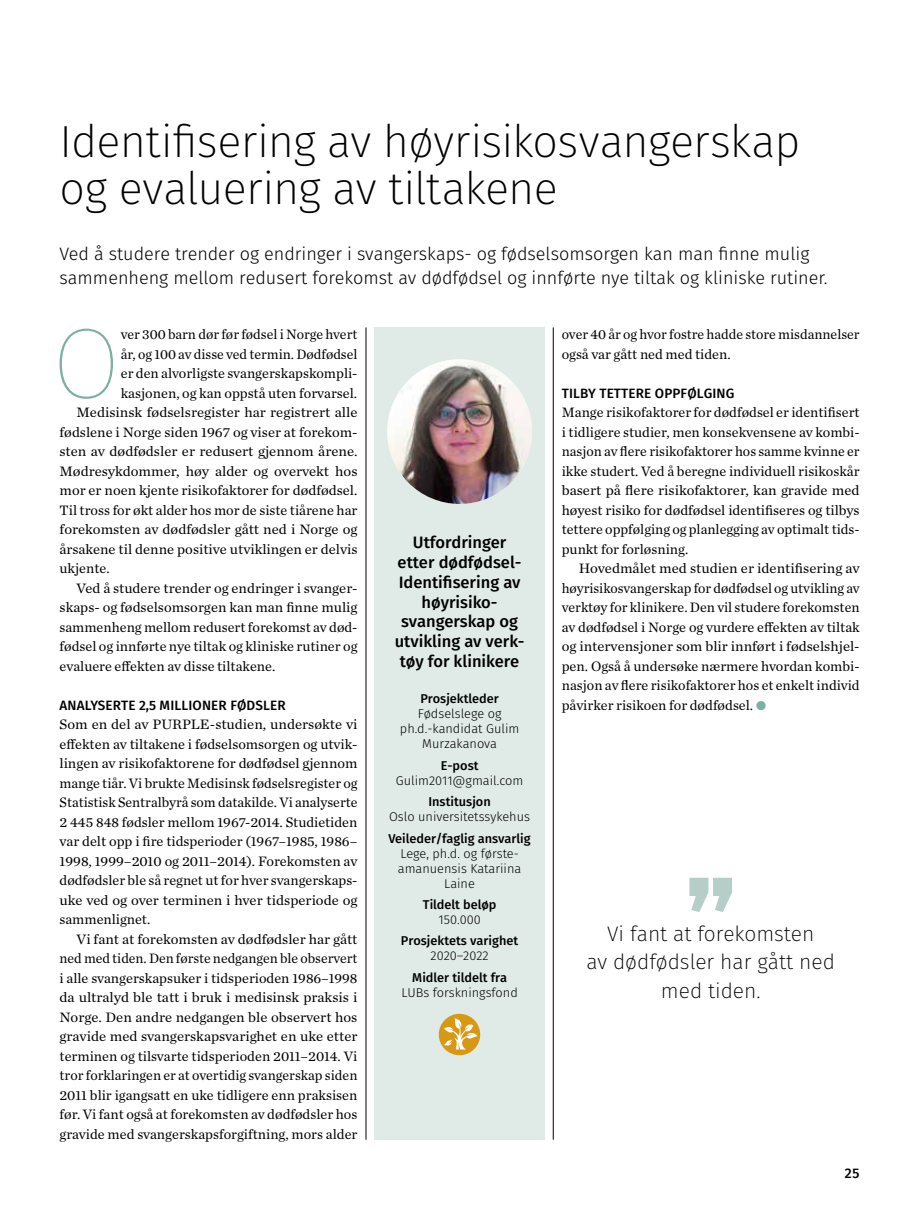
<style>
.page{position:relative;width:915px;height:1212px;background:#fff}
.page>*{position:absolute;margin:0;border:0;box-sizing:border-box;transform-origin:0 0}
.t1{font:100 100.2px "Fira Sans";color:#7dafa3}
.t2{font:200 45px/47.2px "Fira Sans";letter-spacing:-.02em;color:#000}
.t3{font:200 21px/28.5px "Fira Sans";color:#000;text-align:center}
.t4{font:300 18px/24px "Fira Sans";color:#000}
.t5{font:500 16.5px/19.8px "Fira Sans";color:#000;text-align:center}
.t6{font:14.25px/19.5px "Chronicle Text G1";color:#000;text-align:justify}
.t7{font:500 13.5px "Fira Sans";letter-spacing:.01em;color:#000}
.t8{font:300 12.75px/15px "Fira Sans";color:#000;text-align:center}
.t9{font:500 12.75px "Fira Sans";color:#000}
.s1{color:#7dafa3}
</style>
<div class="page">
<div style="left:374px;top:327px;width:170px;height:813px;background:#e0ebe8"></div>
<img style="left:387px;top:359px;width:144px;height:145px;border-radius:72px">
<hr style="left:553px;top:327px;width:1px;height:813px;background:#000">
<hr style="left:365px;top:327px;width:1px;height:813px;background:#000">
<svg style="left:438px;top:1014px;width:42px;height:41px"></svg>
<svg style="left:443px;top:1018px;width:34px;height:31px"></svg>
<svg style="left:689px;top:878px;width:42px;height:34px"></svg>
<h2 class="t2" style="left:60px;top:117px;width:742px">Identifisering av høyrisikosvangerskap og evaluering av tiltakene</h2>
<p class="t4" style="left:60px;top:242px;width:769px">Ved å studere trender og endringer i svangerskaps- og fødselsomsorgen kan man finne mulig sammenheng mellom redusert forekomst av dødfødsel og innførte nye tiltak og kliniske rutiner.</p>
<h1 class="t1" style="left:52px;top:293px;width:71px">O</h1>
<p class="t6" style="left:121px;top:324px;width:238px">ver 300 barn dør før fødsel i Norge hvert</p>
<p class="t6" style="left:121px;top:343px;width:238px">år, og 100 av disse ved termin. Dødfødsel</p>
<p class="t6" style="left:121px;top:363px;width:238px">er den alvorligste svangerskapskompli-</p>
<p class="t6" style="left:121px;top:382px;width:238px">kasjonen, og kan oppstå uten forvarsel.</p>
<p class="t6" style="left:77px;top:402px;width:282px">Medisinsk fødselsregister har registrert alle</p>
<p class="t6" style="left:60px;top:421px;width:299px">fødslene i Norge siden 1967 og viser at forekom-</p>
<p class="t6" style="left:60px;top:441px;width:299px">sten av dødfødsler er redusert gjennom årene.</p>
<p class="t6" style="left:60px;top:460px;width:299px">Mødresykdommer, høy alder og overvekt hos</p>
<p class="t6" style="left:60px;top:480px;width:299px">mor er noen kjente risikofaktorer for dødfødsel.</p>
<p class="t6" style="left:60px;top:499px;width:299px">Til tross for økt alder hos mor de siste tiårene har</p>
<p class="t6" style="left:60px;top:519px;width:299px">forekomsten av dødfødsler gått ned i Norge og</p>
<p class="t6" style="left:60px;top:538px;width:299px">årsakene til denne positive utviklingen er delvis</p>
<p class="t6" style="left:60px;top:558px;width:52px">ukjente.</p>
<p class="t6" style="left:77px;top:577px;width:282px">Ved å studere trender og endringer i svanger-</p>
<p class="t6" style="left:60px;top:597px;width:299px">skaps- og fødselsomsorgen kan man finne mulig</p>
<p class="t6" style="left:60px;top:616px;width:299px">sammenheng mellom redusert forekomst av død-</p>
<p class="t6" style="left:60px;top:636px;width:299px">fødsel og innførte nye tiltak og kliniske rutiner og</p>
<p class="t6" style="left:60px;top:655px;width:217px">evaluere effekten av disse tiltakene.</p>
<p class="t7" style="left:60px;top:696px;width:227px">ANALYSERTE 2,5 MILLIONER FØDSLER</p>
<p class="t6" style="left:60px;top:714px;width:299px">Som en del av PURPLE-studien, undersøkte vi effekten av tiltakene i fødselsomsorgen og utvik&shy;lingen av risikofaktorene for dødfødsel gjennom mange tiår. Vi brukte Medisinsk fødselsregister og Statistisk Sentralbyrå som datakilde. Vi analyserte 2 445 848 fødsler mellom 1967-2014. Studietiden var delt opp i fire tidsperioder (1967–1985, 1986– 1998, 1999–2010 og 2011–2014). Forekomsten av dødfødsler ble så regnet ut for hver svangerskaps&shy;uke ved og over terminen i hver tidsperiode og sammenlignet.</p>
<p class="t6" style="left:60px;top:928px;width:299px;text-indent:17px">Vi fant at forekomsten av dødfødsler har gått ned med tiden. Den første nedgangen ble observert i alle svangerskapsuker i tidsperioden 1986–1998 da ultralyd ble tatt i bruk i medisinsk praksis i Norge. Den andre nedgangen ble observert hos gravide med svangerskapsvarighet en uke etter terminen og tilsvarte tidsperioden 2011–2014. Vi tror forklaringen er at overtidig svangerskap siden 2011 blir igangsatt en uke tidligere enn praksisen før. Vi fant også at forekomsten av dødfødsler hos gravide med svangerskapsforgiftning, mors alder</p>
<p class="t5" style="left:394px;top:532px;width:131px">Utfordringer etter dødfødsel-<br>Identifisering av høyrisiko&shy;svangerskap og utvikling av verk&shy;tøy for klinikere</p>
<p class="t9" style="left:420px;top:690px;width:80px">Prosjektleder</p>
<p class="t8" style="left:400px;top:706px;width:121px">Fødselslege og ph.d.-kandidat Gulim<br>Murzakanova</p>
<p class="t9" style="left:440px;top:756px;width:39px">E-post</p>
<p class="t8" style="left:396px;top:773px;width:129px">Gulim2011@gmail.com</p>
<p class="t9" style="left:428px;top:793px;width:64px">Institusjon</p>
<p class="t8" style="left:389px;top:809px;width:142px">Oslo universitetssykehus</p>
<p class="t9" style="left:388px;top:829px;width:144px">Veileder/faglig ansvarlig</p>
<p class="t8" style="left:398px;top:845px;width:125px">Lege, ph.d. og første&shy;amanuensis Katariina<br>Laine</p>
<p class="t9" style="left:422px;top:895px;width:75px">Tildelt beløp</p>
<p class="t8" style="left:438px;top:912px;width:44px">150.000</p>
<p class="t9" style="left:401px;top:932px;width:119px">Prosjektets varighet</p>
<p class="t8" style="left:430px;top:948px;width:59px">2020–2022</p>
<p class="t9" style="left:412px;top:968px;width:96px">Midler tildelt fra</p>
<p class="t8" style="left:401px;top:985px;width:118px">LUBs forskningsfond</p>
<p class="t6" style="left:561px;top:324px;width:299px">over 40 år og hvor fostre hadde store misdannelser også var gått ned med tiden.</p>
<p class="t7" style="left:561px;top:384px;width:174px">TILBY TETTERE OPPFØLGING</p>
<p class="t6" style="left:561px;top:402px;width:299px">Mange risikofaktorer for dødfødsel er identifisert i tidligere studier, men konsekvensene av kombi&shy;nasjon av flere risikofaktorer hos samme kvinne er ikke studert. Ved å beregne individuell risikoskår basert på flere risikofaktorer, kan gravide med høyest risiko for dødfødsel identifiseres og tilbys tettere oppfølging og planlegging av optimalt tids&shy;punkt for forløsning.</p>
<p class="t6" style="left:561px;top:558px;width:299px;text-indent:17px">Hovedmålet med studien er identifisering av høyrisikosvangerskap for dødfødsel og utvikling av verktøy for klinikere. Den vil studere forekomsten av dødfødsel i Norge og vurdere effekten av tiltak og intervensjoner som blir innført i fødselshjel&shy;pen. Også å undersøke nærmere hvordan kombi&shy;nasjon av flere risikofaktorer hos et enkelt individ påvirker risikoen for dødfødsel. <span class="s1">•</span></p>
<h3 class="t3" style="left:586px;top:919px;width:250px">Vi fant at forekomsten<br>av dødfødsler har gått ned med tiden.</h3>
<p class="t7" style="left:844px;top:1164px;width:17px">25</p>
</div>
